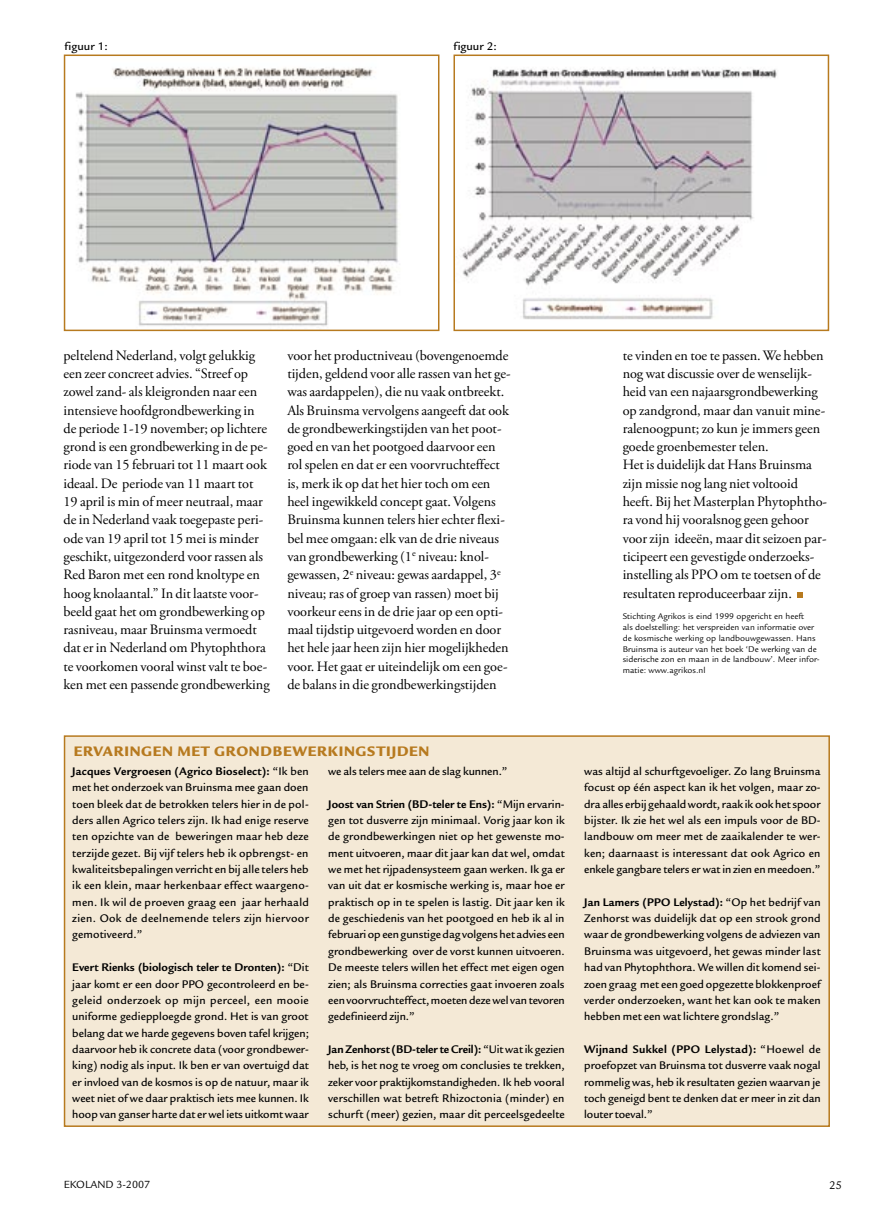
<style>
.page{position:relative;width:893px;height:1212px;background:#fff}
.page>*{position:absolute;margin:0;border:0;box-sizing:border-box;transform-origin:0 0}
.t1{font:900 15px "Legacy Sans Std";letter-spacing:.045em;color:#b77a1f}
.t2{font:14.25px/18.3px "Adobe Garamond Pro";letter-spacing:-.005em;color:#000}
.t3{font:500 12px/16.4px "Legacy Sans Std";color:#000;text-align:justify}
.t4{font:12px "Legacy Sans Std";color:#000}
.t5{font:11.25px "Legacy Sans Std";color:#000}
.t6{font:9px/10.8px "Legacy Sans Std";color:#000}
.s1{font-weight:700}
</style>
<div class="page">
<svg style="left:797px;top:592px;width:5px;height:5px"></svg>
<img style="left:75px;top:67px;width:323px;height:259px">
<div style="left:64px;top:55px;width:375px;height:276px;border:2px solid #b77a1f"></div>
<img style="left:460px;top:69px;width:317px;height:251px">
<div style="left:453px;top:55px;width:376px;height:276px;border:2px solid #b77a1f"></div>
<div style="left:65px;top:736px;width:764px;height:390px;background:#f4e9d6"></div>
<div style="left:64px;top:735px;width:766px;height:392px;border:2px solid #b77a1f"></div>
<p class="t3" style="left:65px;top:38px;width:45px">figuur 1:</p>
<p class="t3" style="left:454px;top:38px;width:45px">figuur 2:</p>
<p class="t2" style="left:63px;top:346px;width:208px">peltelend Nederland, volgt gelukkig een zeer concreet advies. “Streef op zowel zand- als kleigronden naar een intensieve hoofdgrondbewerking in de periode 1-19 november; op lichtere grond is een grondbewerking in de pe&shy;riode van 15 februari tot 11 maart ook ideaal. De periode van 11 maart tot 19 april is min of meer neutraal, maar de in Nederland vaak toegepaste peri&shy;ode van 19 april tot 15 mei is minder geschikt, uitgezonderd voor rassen als Red Baron met een rond knoltype en hoog knolaantal.” In dit laatste voor&shy;beeld gaat het om grondbewerking op rasniveau, maar Bruinsma vermoedt dat er in Nederland om Phytophthora te voorkomen vooral winst valt te boe&shy;ken met een passende grondbewerking</p>
<p class="t2" style="left:287px;top:346px;width:225px">voor het productniveau (bovengenoemde tijden, geldend voor alle rassen van het ge&shy;was aardappelen), die nu vaak ontbreekt.<br>Als Bruinsma vervolgens aangeeft dat ook de grondbewerkingstijden van het poot&shy;goed en van het pootgoed daarvoor een rol spelen en dat er een voorvruchteffect is, merk ik op dat het hier toch om een heel ingewikkeld concept gaat. Volgens Bruinsma kunnen telers hier echter flexi&shy;bel mee omgaan: elk van de drie niveaus van grondbewerking (1<sup>e</sup> niveau: knol&shy;gewassen, 2<sup>e</sup> niveau: gewas aardappel, 3<sup>e </sup>niveau; ras of groep van rassen) moet bij voorkeur eens in de drie jaar op een opti&shy;maal tijdstip uitgevoerd worden en door het hele jaar heen zijn hier mogelijkheden voor. Het gaat er uiteindelijk om een goe&shy;de balans in die grondbewerkingstijden</p>
<p class="t2" style="left:623px;top:346px;width:206px">te vinden en toe te passen. We hebben nog wat discussie over de wenselijk&shy;heid van een najaarsgrondbewerking op zandgrond, maar dan vanuit mine&shy;ralenoogpunt; zo kun je immers geen goede groenbemester telen.<br>Het is duidelijk dat Hans Bruinsma zijn missie nog lang niet voltooid heeft. Bij het Masterplan Phytophtho&shy;ra vond hij vooralsnog geen gehoor voor zijn ideeën, maar dit seizoen par&shy;ticipeert een gevestigde onderzoeks&shy;instelling als PPO om te toetsen of de resultaten reproduceerbaar zijn.</p>
<p class="t6" style="left:623px;top:611px;width:199px">Stichting Agrikos is eind 1999 opgericht en heeft<br>als doelstelling: het verspreiden van informatie over de kosmische werking op landbouwgewassen. Hans Bruinsma is auteur van het boek ‘De werking van de siderische zon en maan in de landbouw’. Meer infor&shy;matie: www.agrikos.nl</p>
<p class="t1" style="left:74px;top:742px;width:357px">ERVARINGEN MET GRONDBEWERKINGSTIJDEN</p>
<p class="t3" style="left:72px;top:763px;width:238px"><span class="s1">Jacques Vergroesen (Agrico Bioselect):</span> “Ik ben met het onderzoek van Bruinsma mee gaan doen toen bleek dat de betrokken telers hier in de pol&shy;ders allen Agrico telers zijn. Ik had enige reserve ten opzichte van de beweringen maar heb deze terzijde gezet. Bij vijf telers heb ik opbrengst- en kwaliteitsbepalingen verricht en bij alle telers heb ik een klein, maar herkenbaar effect waargeno&shy;men. Ik wil de proeven graag een jaar herhaald zien. Ook de deelnemende telers zijn hiervoor gemotiveerd.”</p>
<p class="t3" style="left:72px;top:959px;width:238px"><span class="s1">Evert Rienks (biologisch teler te Dronten):</span> “Dit jaar komt er een door PPO gecontroleerd en be&shy;geleid onderzoek op mijn perceel, een mooie uniforme gediepploegde grond. Het is van groot belang dat we harde gegevens boven tafel krijgen; daarvoor heb ik concrete data (voor grondbewer&shy;king) nodig als input. Ik ben er van overtuigd dat er invloed van de kosmos is op de natuur, maar ik weet niet of we daar praktisch iets mee kunnen. Ik hoop van ganser harte dat er wel iets uitkomt waar</p>
<p class="t3" style="left:328px;top:763px;width:181px">we als telers mee aan de slag kunnen.”</p>
<p class="t3" style="left:328px;top:796px;width:238px"><span class="s1">Joost van Strien (BD-teler te Ens):</span> “Mijn ervarin&shy;gen tot dusverre zijn minimaal. Vorig jaar kon ik de grondbewerkingen niet op het gewenste mo&shy;ment uitvoeren, maar dit jaar kan dat wel, omdat we met het rijpadensysteem gaan werken. Ik ga er van uit dat er kosmische werking is, maar hoe er praktisch op in te spelen is lastig. Dit jaar ken ik de geschiedenis van het pootgoed en heb ik al in februari op een gunstige dag volgens het advies een grondbewerking over de vorst kunnen uitvoeren.<br>De meeste telers willen het effect met eigen ogen zien; als Bruinsma correcties gaat invoeren zoals een voorvruchteffect, moeten deze wel van tevoren gedefinieerd zijn.”</p>
<p class="t3" style="left:328px;top:1041px;width:238px"><span class="s1">Jan Zenhorst (BD-teler te Creil):</span> “Uit wat ik gezien heb, is het nog te vroeg om conclusies te trekken, zeker voor praktijkomstandigheden. Ik heb vooral verschillen wat betreft Rhizoctonia (minder) en schurft (meer) gezien, maar dit perceelsgedeelte</p>
<p class="t3" style="left:584px;top:763px;width:238px">was altijd al schurftgevoeliger. Zo lang Bruinsma focust op één aspect kan ik het volgen, maar zo&shy;dra alles erbij gehaald wordt, raak ik ook het spoor bijster. Ik zie het wel als een impuls voor de BD&shy;landbouw om meer met de zaaikalender te wer&shy;ken; daarnaast is interessant dat ook Agrico en enkele gangbare telers er wat in zien en meedoen.”</p>
<p class="t3" style="left:584px;top:894px;width:238px"><span class="s1">Jan Lamers (PPO Lelystad):</span> “Op het bedrijf van Zenhorst was duidelijk dat op een strook grond waar de grondbewerking volgens de adviezen van Bruinsma was uitgevoerd, het gewas minder last had van Phytophthora. We willen dit komend sei&shy;zoen graag met een goed opgezette blokkenproef verder onderzoeken, want het kan ook te maken hebben met een wat lichtere grondslag.”</p>
<p class="t3" style="left:584px;top:1041px;width:238px"><span class="s1">Wijnand Sukkel (PPO Lelystad):</span> “Hoewel de proefopzet van Bruinsma tot dusverre vaak nogal rommelig was, heb ik resultaten gezien waarvan je toch geneigd bent te denken dat er meer in zit dan louter toeval.”</p>
<p class="t5" style="left:64px;top:1178px;width:88px">EKOLAND 3-2007</p>
<p class="t4" style="left:829px;top:1178px;width:14px">25</p>
</div>
